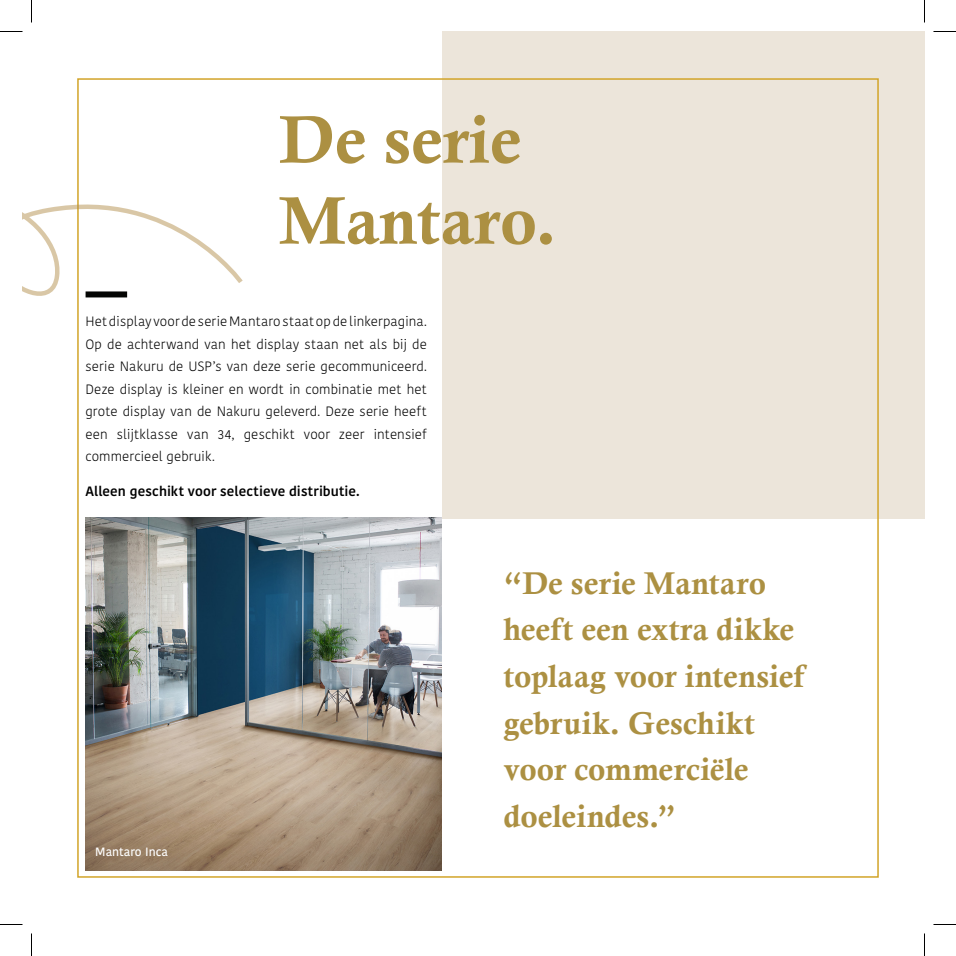
<style>
.page{position:relative;width:956px;height:956px;background:#fff}
.page>*{position:absolute;margin:0;border:0;box-sizing:border-box;transform-origin:0 0}
.t1{font:67.5px "Calis MT Bol";color:#ac9042}
.Pull_Text{font:31.5px/46.5px "Calis MT Bol";color:#ac9042}
.Pull_Text-2{font:300 13.5px/22.5px "Kohinoor Bangla";letter-spacing:.005em;color:#000001;text-align:justify}
.Pull_Text-3{font:600 13.5px "Kohinoor Bangla";letter-spacing:.01em;color:#000001}
.t2{font:500 12px "Kohinoor Bangla";color:#fff}
</style>
<div class="page">
<div style="left:442px;top:32px;width:482px;height:487px;background:#ece5da"></div>
<img style="left:86px;top:517px;width:356px;height:353px">
<svg style="left:23px;top:138px;width:220px;height:196px"></svg>
<div style="left:86px;top:291px;width:41px;height:6px;background:#040503"></div>
<svg style="left:0;top:31px;width:22px;height:1px"></svg>
<svg style="left:933px;top:31px;width:23px;height:1px"></svg>
<svg style="left:0;top:924px;width:22px;height:1px"></svg>
<svg style="left:933px;top:924px;width:23px;height:1px"></svg>
<svg style="left:31px;top:0;width:1px;height:23px"></svg>
<svg style="left:31px;top:933px;width:1px;height:23px"></svg>
<svg style="left:924px;top:0;width:1px;height:23px"></svg>
<svg style="left:924px;top:933px;width:1px;height:23px"></svg>
<p class="t1" style="left:279px;top:101px;width:244px">De serie</p>
<p class="t1" style="left:279px;top:182px;width:280px">Mantaro.</p>
<p class="Pull_Text-2" style="left:86px;top:310px;width:343px">Het display voor de serie Mantaro staat op de linkerpagina.<br>Op de achterwand van het display staan net als bij de serie Nakuru de USP’s van deze serie gecommuniceerd.<br>Deze display is kleiner en wordt in combinatie met het grote display van de Nakuru geleverd. Deze serie heeft een slijtklasse van 34, geschikt voor zeer intensief commercieel gebruik.</p>
<p class="Pull_Text-3" style="left:86px;top:480px;width:276px">Alleen geschikt voor selectieve distributie.</p>
<p class="t2" style="left:95px;top:842px;width:74px">Mantaro Inca</p>
<p class="Pull_Text" style="left:503px;top:560px;width:302px">“De serie Mantaro heeft een extra dikke toplaag voor intensief gebruik. Geschikt voor commerciële doeleindes.”</p>
</div>
